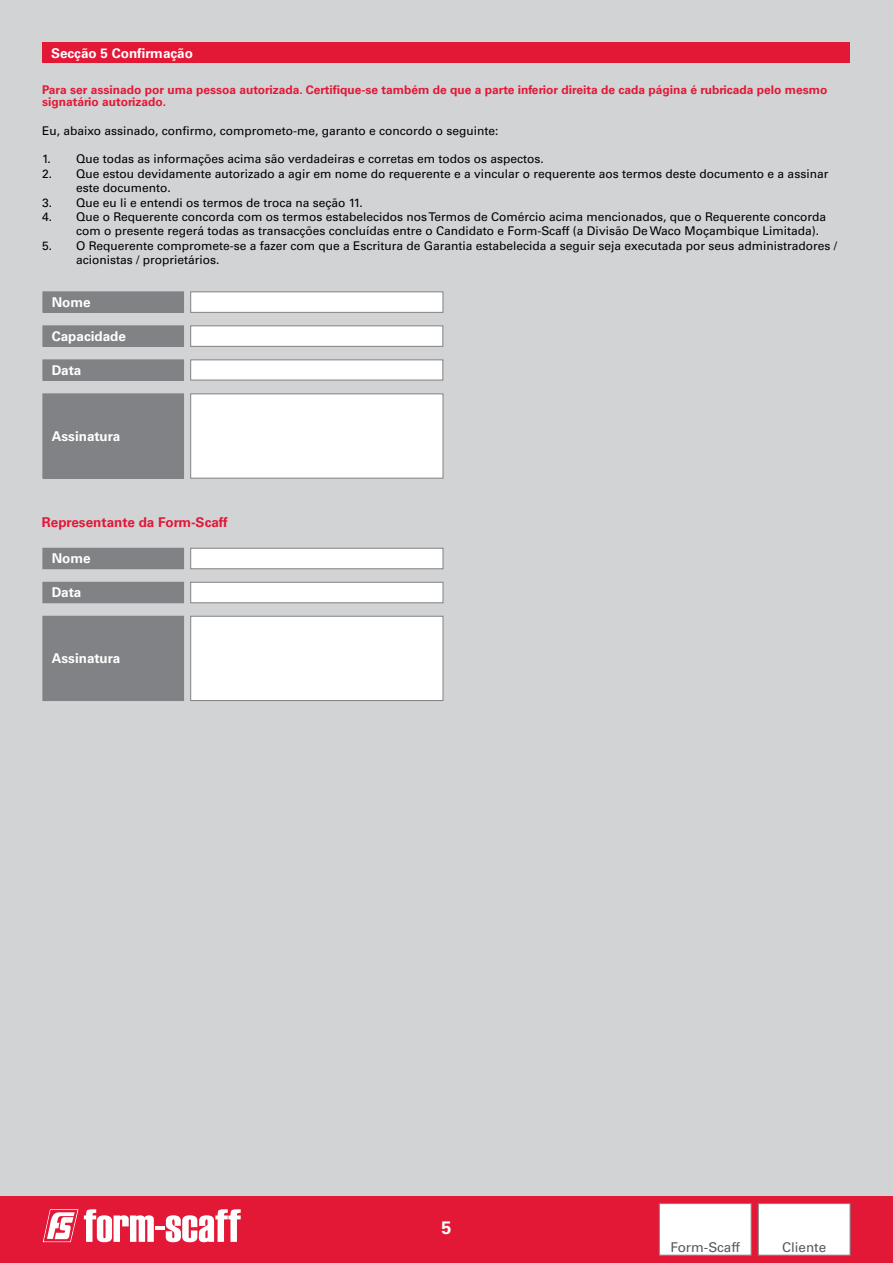
<style>
.page{position:relative;width:893px;height:1263px;background:#d1d3d4}
.page>*{position:absolute;margin:0;border:0;box-sizing:border-box;transform-origin:0 0}
.t1{font:700 18px "Univers LT Std";color:#fff}
.t2{font:700 13.5px "Univers LT Std";color:#fff}
.t3{font:700 13.5px "Univers LT Std";color:#e31837}
.t4{font:13.5px "Univers LT Std";color:#58595b}
.t5{font:12px/14.4px "Univers LT Std";color:#000}
.t6{font:700 12px/12px "Univers LT Std";color:#e31837}
</style>
<div class="page">
<div style="left:0;top:1196px;width:893px;height:67px;background:#e31837"></div>
<svg style="left:84px;top:1209px;width:70px;height:33px"></svg>
<hr style="left:155px;top:1226px;width:10px;height:4px;background:#fff">
<svg style="left:166px;top:1209px;width:75px;height:33px"></svg>
<svg style="left:43px;top:1209px;width:35px;height:33px"></svg>
<div style="left:659px;top:1203px;width:92px;height:52px;background:#fff;border:1px solid #808285"></div>
<div style="left:758px;top:1203px;width:92px;height:52px;background:#fff;border:1px solid #808285"></div>
<div style="left:43px;top:43px;width:807px;height:20px;background:#e31837"></div>
<div style="left:43px;top:548px;width:141px;height:21px;background:#808285"></div>
<div style="left:43px;top:582px;width:141px;height:21px;background:#808285"></div>
<div style="left:190px;top:548px;width:253px;height:21px;background:#fff;border:1px solid #808285"></div>
<div style="left:190px;top:582px;width:253px;height:21px;background:#fff;border:1px solid #808285"></div>
<div style="left:190px;top:616px;width:253px;height:85px;background:#fff;border:1px solid #808285"></div>
<div style="left:43px;top:616px;width:141px;height:84px;background:#808285"></div>
<div style="left:43px;top:616px;width:141px;height:85px;border:1px solid #808285"></div>
<div style="left:43px;top:326px;width:141px;height:20px;background:#808285"></div>
<div style="left:43px;top:325px;width:141px;height:22px;border:1px solid #808285"></div>
<div style="left:43px;top:360px;width:141px;height:20px;background:#808285"></div>
<div style="left:43px;top:359px;width:141px;height:22px;border:1px solid #808285"></div>
<div style="left:43px;top:292px;width:141px;height:20px;background:#808285"></div>
<div style="left:43px;top:291px;width:141px;height:22px;border:1px solid #808285"></div>
<div style="left:190px;top:325px;width:253px;height:22px;background:#fff;border:1px solid #808285"></div>
<div style="left:190px;top:359px;width:253px;height:21px;background:#fff;border:1px solid #808285"></div>
<div style="left:190px;top:291px;width:253px;height:22px;background:#fff;border:1px solid #808285"></div>
<div style="left:190px;top:393px;width:253px;height:85px;background:#fff;border:1px solid #808285"></div>
<div style="left:43px;top:394px;width:141px;height:84px;background:#808285"></div>
<div style="left:43px;top:393px;width:141px;height:85px;border:1px solid #808285"></div>
<p class="t2" style="left:51px;top:45px;width:143px">Secção 5 Confirmação</p>
<p class="t6" style="left:42px;top:84px;width:787px">Para ser assinado por uma pessoa autorizada. Certifique-se também de que a parte inferior direita de cada página é rubricada pelo mesmo signatário autorizado.</p>
<p class="t5" style="left:42px;top:123px;width:458px">Eu, abaixo assinado, confirmo, comprometo-me, garanto e concordo o seguinte:</p>
<p class="t5" style="left:42px;top:152px;width:503px">1. Que todas as informações acima são verdadeiras e corretas em todos os aspectos.</p>
<p class="t5" style="left:76px;top:166px;width:754px;text-indent:-34px">2. Que estou devidamente autorizado a agir em nome do requerente e a vincular o requerente aos termos deste documento e a assinar este documento.</p>
<p class="t5" style="left:42px;top:195px;width:322px">3. Que eu li e entendi os termos de troca na seção 11.</p>
<p class="t5" style="left:76px;top:210px;width:752px;text-indent:-34px">4. Que o Requerente concorda com os termos estabelecidos nosTermos de Comércio acima mencionados, que o Requerente concorda com o presente regerá todas as transacções concluídas entre o Candidato e Form-Scaff (a Divisão De Waco Moçambique Limitada).</p>
<p class="t5" style="left:76px;top:238px;width:763px;text-indent:-34px">5. O Requerente compromete-se a fazer com que a Escritura de Garantia estabelecida a seguir seja executada por seus administradores / acionistas / proprietários.</p>
<p class="t2" style="left:52px;top:294px;width:41px">Nome</p>
<p class="t2" style="left:52px;top:328px;width:76px">Capacidade</p>
<p class="t2" style="left:52px;top:362px;width:31px">Data</p>
<p class="t2" style="left:52px;top:428px;width:70px">Assinatura</p>
<p class="t3" style="left:42px;top:514px;width:187px">Representante da Form-Scaff</p>
<p class="t2" style="left:52px;top:551px;width:41px">Nome</p>
<p class="t2" style="left:52px;top:585px;width:31px">Data</p>
<p class="t2" style="left:52px;top:651px;width:70px">Assinatura</p>
<h1 class="t1" style="left:441px;top:1216px;width:12px">5</h1>
<p class="t4" style="left:670px;top:1239px;width:71px">Form-Scaff</p>
<p class="t4" style="left:782px;top:1239px;width:46px">Cliente</p>
</div>
